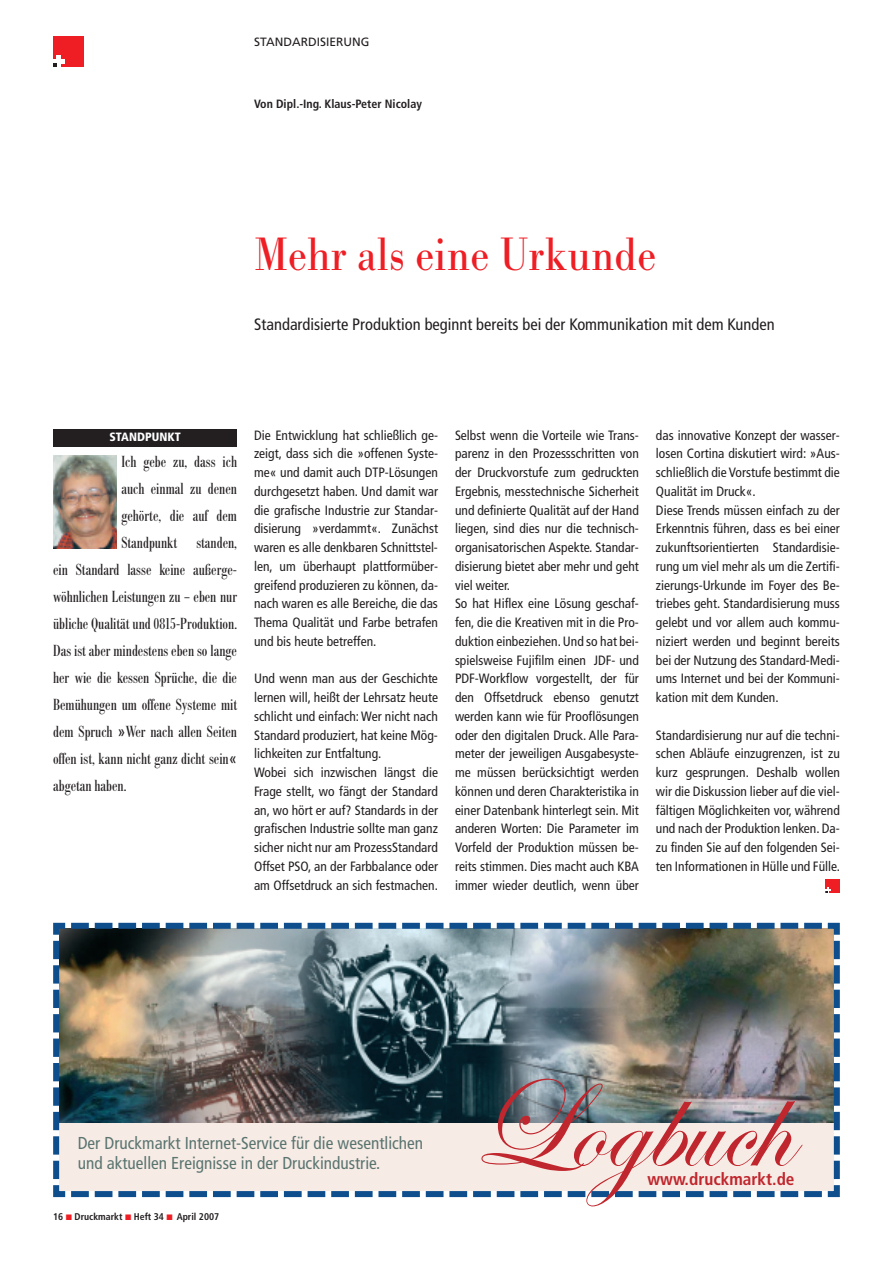
<style>
.page{position:relative;width:893px;height:1263px;background:#fff}
.page>*{position:absolute;margin:0;border:0;box-sizing:border-box;transform-origin:0 0}
.t1{font:127.5px "Edwardian Script ITC";color:#c0262d}
.t2{font:48px "Bodoni Nr 1 SB";letter-spacing:-.01em;color:#ee1e24;scale:.9 1}
.t3{font:condensed 17.25px/19.5px "Frutiger";color:#5a7470}
.t4{font:700 condensed 17.25px "Frutiger";color:#c0262d}
.t5{font:16.5px "Bodoni Nr 1 SB Con";color:#231f20}
.t6{font:condensed 16.5px "Frutiger";color:#231f20}
.t7{font:condensed 13.5px/18.8px "Frutiger";color:#231f20}
.t8{font:700 condensed 12px "Frutiger";color:#231f20}
.t9{font:12px "Frutiger";color:#231f20}
.t10{font:900 condensed 12px "Frutiger";color:#fff}
.t11{font:700 condensed 9.75px "Frutiger";color:#231f20}
.s1{font-family:"Frutiger";font-stretch:condensed}
</style>
<div class="page">
<div style="left:826px;top:879px;width:14px;height:14px;background:#ee1e24"></div>
<svg style="left:826px;top:887px;width:5px;height:6px"></svg>
<div style="left:53px;top:36px;width:31px;height:31px;background:#ee1e24"></div>
<div style="left:53px;top:59px;width:12px;height:5px;background:#fff"></div>
<hr style="left:57px;top:56px;width:4px;height:11px;background:#fff">
<div style="left:53px;top:429px;width:184px;height:17px;background:#231f20"></div>
<img style="left:53px;top:455px;width:64px;height:94px">
<img style="left:53px;top:922px;width:787px;height:276px">
<p class="t9" style="left:254px;top:37px;width:117px">STANDARDISIERUNG</p>
<p class="t8" style="left:254px;top:99px;width:169px">Von Dipl.-Ing. Klaus-Peter Nicolay</p>
<h2 class="t2" style="left:254px;top:225px;width:448px">Mehr als eine Urkunde</h2>
<p class="t6" style="left:254px;top:317px;width:522px">Standardisierte Produktion beginnt bereits bei der Kommunikation mit dem Kunden</p>
<p class="t10" style="left:110px;top:432px;width:73px">STANDPUNKT</p>
<p class="t5" style="left:121px;top:451px;width:117px">Ich gebe zu, dass ich</p>
<p class="t5" style="left:121px;top:478px;width:117px">auch einmal zu denen</p>
<p class="t5" style="left:121px;top:505px;width:117px">gehörte, die auf dem</p>
<p class="t5" style="left:121px;top:532px;width:117px">Standpunkt standen,</p>
<p class="t5" style="left:53px;top:559px;width:185px">ein Standard lasse keine außerge-</p>
<p class="t5" style="left:53px;top:586px;width:185px">wöhnlichen Leistungen zu – eben nur</p>
<p class="t5" style="left:53px;top:613px;width:185px">übliche Qualität und 0815-Produktion.</p>
<p class="t5" style="left:53px;top:640px;width:185px">Das ist aber mindestens eben so lange</p>
<p class="t5" style="left:53px;top:667px;width:185px">her wie die kessen Sprüche, die die</p>
<p class="t5" style="left:53px;top:694px;width:185px">Bemühungen um offene Systeme mit</p>
<p class="t5" style="left:53px;top:721px;width:185px">dem Spruch <span class="s1">»</span>Wer nach allen Seiten</p>
<p class="t5" style="left:53px;top:748px;width:185px">offen ist, kann nicht ganz dicht sein<span class="s1">«</span></p>
<p class="t5" style="left:53px;top:775px;width:75px">abgetan haben.</p>
<p class="t7" style="left:254px;top:427px;width:185px;text-align:justify">Die Entwicklung hat schließlich ge&shy;zeigt, dass sich die »offenen Syste&shy;me« und damit auch DTP-Lösungen durchgesetzt haben. Und damit war die grafische Industrie zur Standar&shy;disierung »verdammt«. Zunächst waren es alle denkbaren Schnittstel&shy;len, um überhaupt plattformüber&shy;greifend produzieren zu können, da&shy;nach waren es alle Bereiche, die das Thema Qualität und Farbe betrafen und bis heute betreffen.</p>
<p class="t7" style="left:254px;top:670px;width:185px">Und wenn man aus der Geschichte lernen will, heißt der Lehrsatz heute schlicht und einfach:Wer nicht nach Standard produziert, hat keine Mög&shy;lichkeiten zur Entfaltung.<br>Wobei sich inzwischen längst die Frage stellt, wo fängt der Standard an, wo hört er auf? Standards in der grafischen Industrie sollte man ganz sicher nicht nur am ProzessStandard Offset PSO, an der Farbbalance oder am Offsetdruck an sich festmachen.</p>
<p class="t7" style="left:455px;top:427px;width:185px">Selbst wenn die Vorteile wie Trans&shy;parenz in den Prozessschritten von der Druckvorstufe zum gedruckten Ergebnis, messtechnische Sicherheit und definierte Qualität auf der Hand liegen, sind dies nur die technisch&shy;organisatorischen Aspekte. Standar&shy;disierung bietet aber mehr und geht viel weiter.<br>So hat Hiflex eine Lösung geschaf&shy;fen, die die Kreativen mit in die Pro&shy;duktion einbeziehen. Und so hat bei&shy;spielsweise Fujifilm einen JDF- und PDF-Workflow vorgestellt, der für den Offsetdruck ebenso genutzt werden kann wie für Prooflösungen oder den digitalen Druck. Alle Para&shy;meter der jeweiligen Ausgabesyste&shy;me müssen berücksichtigt werden können und deren Charakteristika in einer Datenbank hinterlegt sein. Mit anderen Worten: Die Parameter im Vorfeld der Produktion müssen be&shy;reits stimmen. Dies macht auch KBA immer wieder deutlich, wenn über</p>
<p class="t7" style="left:656px;top:427px;width:185px">das innovative Konzept der wasser&shy;losen Cortina diskutiert wird: »Aus&shy;schließlich die Vorstufe bestimmt die Qualität im Druck«.<br>Diese Trends müssen einfach zu der Erkenntnis führen, dass es bei einer zukunftsorientierten Standardisie&shy;rung um viel mehr als um die Zertifi&shy;zierungs-Urkunde im Foyer des Be&shy;triebes geht. Standardisierung muss gelebt und vor allem auch kommu&shy;niziert werden und beginnt bereits bei der Nutzung des Standard-Medi&shy;ums Internet und bei der Kommuni&shy;kation mit dem Kunden.</p>
<p class="t7" style="left:656px;top:727px;width:185px;text-align:justify">Standardisierung nur auf die techni&shy;schen Abläufe einzugrenzen, ist zu kurz gesprungen. Deshalb wollen wir die Diskussion lieber auf die viel&shy;fältigen Möglichkeiten vor, während und nach der Produktion lenken. Da&shy;zu finden Sie auf den folgenden Sei&shy;ten Informationen in Hülle und Fülle.</p>
<p class="t3" style="left:78px;top:1135px;width:347px">Der Druckmarkt Internet-Service für die wesentlichen und aktuellen Ereignisse in der Druckindustrie.</p>
<p class="t11" style="left:53px;top:1212px;width:112px">16 Druckmarkt Heft 34</p>
<p class="t11" style="left:177px;top:1212px;width:44px">April 2007</p>
<h1 class="t1" style="left:470px;top:1046px;width:322px">Logbuch</h1>
<p class="t4" style="left:647px;top:1172px;width:149px">www.druckmarkt.de</p>
</div>
